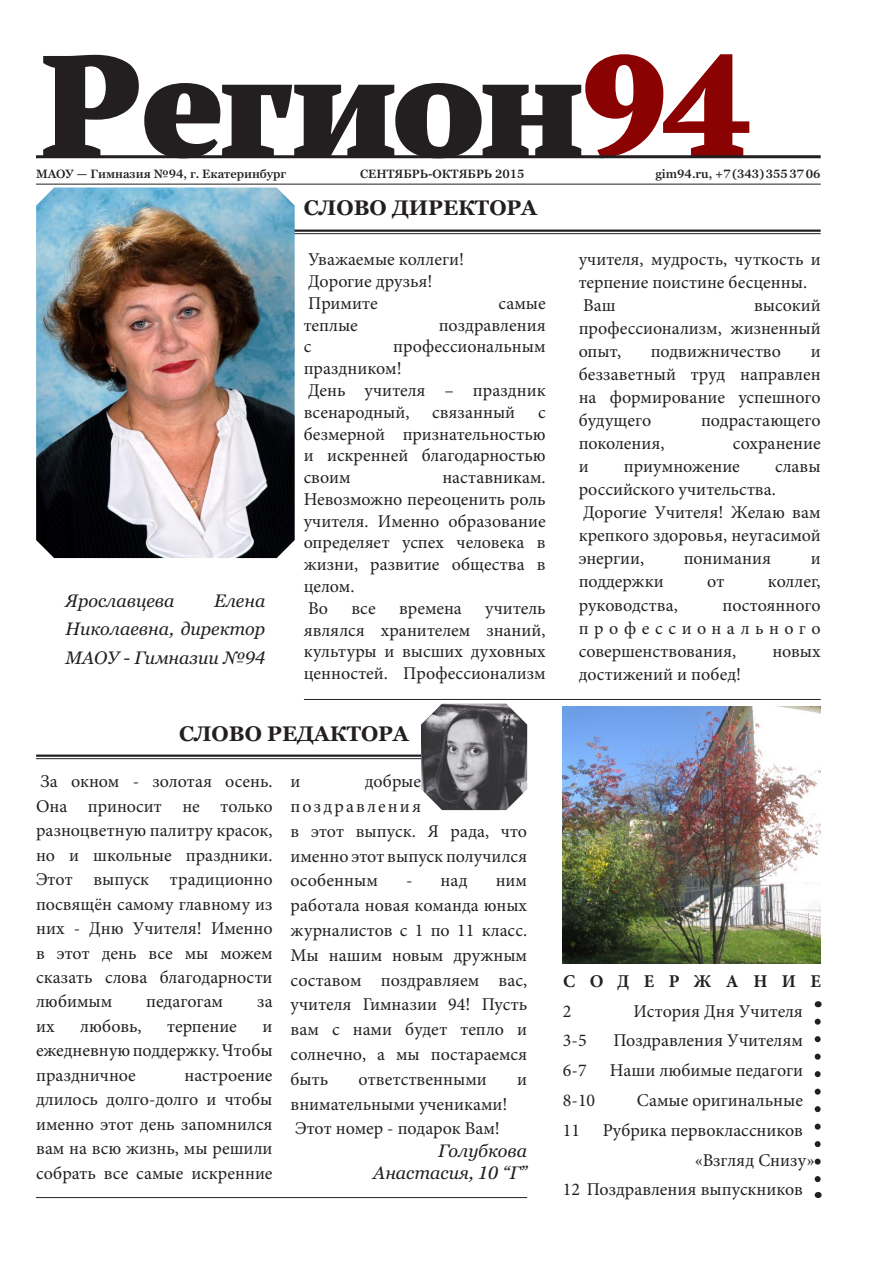
<style>
.page{position:relative;width:893px;height:1263px;background:#fff}
.page>*{position:absolute;margin:0;border:0;box-sizing:border-box;transform-origin:0 0}
.t1{font:900 143.85px "PT Serif Pro";letter-spacing:-.025em;color:#231f20}
.t2{font:700 21px "Georgia Pro";color:#231f20}
.t3{font:18px/24.5px "Minion Pro";color:#231f20;text-align:justify}
.t4{font:italic 18px/28.7px "Georgia Pro";color:#231f20;text-align:justify}
.t5{font:700 18px "Minion Pro";letter-spacing:.8em;color:#231f20}
.t6{font:600 12px "Georgia Pro";color:#231f20}
.s1{color:#8b0202}
</style>
<div class="page">
<hr style="left:36px;top:754px;width:406px;height:3px;background:#231f20">
<hr style="left:36px;top:758px;width:406px;height:1px;background:#231f20">
<img style="left:421px;top:704px;width:106px;height:106px">
<hr style="left:36px;top:155px;width:785px;height:3px;background:#231f20">
<hr style="left:36px;top:184px;width:785px;height:1px;background:#231f20">
<hr style="left:36px;top:230px;width:785px;height:2px;background:#231f20">
<hr style="left:36px;top:233px;width:785px;height:1px;background:#231f20">
<img style="left:36px;top:188px;width:259px;height:370px">
<hr style="left:304px;top:699px;width:517px;height:1px;background:#231f20">
<hr style="left:36px;top:1197px;width:491px;height:1px;background:#231f20">
<svg style="left:815px;top:1021px;width:6px;height:162px"></svg>
<img style="left:563px;top:707px;width:258px;height:256px">
<p class="t1" style="left:42px;top:10px;width:710px">Регион<span class="s1">94</span></p>
<p class="t6" style="left:36px;top:167px;width:252px">МАОУ — Гимназия №94, г. Екатеринбург</p>
<p class="t6" style="left:360px;top:167px;width:166px">СЕНТЯБРЬ-ОКТЯБРЬ 2015</p>
<p class="t6" style="left:655px;top:167px;width:167px">gim94.ru, +7(343)3553706</p>
<p class="t4" style="left:65px;top:587px;width:110px">Ярославцева</p>
<p class="t4" style="left:65px;top:587px;width:201px;text-indent:148px">Елена Николаевна, директор МАОУ - Гимназии №94</p>
<p class="t2" style="left:304px;top:196px;width:235px">СЛОВО ДИРЕКТОРА</p>
<p class="t3" style="left:308px;top:247px;width:157px">Уважаемые коллеги!</p>
<p class="t3" style="left:308px;top:269px;width:126px">Дорогие друзья!</p>
<p class="t3" style="left:308px;top:291px;width:71px">Примите</p>
<p class="t3" style="left:499px;top:291px;width:49px">самые</p>
<p class="t3" style="left:304px;top:313px;width:56px">теплые</p>
<p class="t3" style="left:439px;top:313px;width:108px">поздравления</p>
<p class="t3" style="left:304px;top:334px;width:9px">с</p>
<p class="t3" style="left:304px;top:336px;width:243px;line-height:21.8px;text-indent:90px">профессиональным праздником!</p>
<p class="t3" style="left:304px;top:379px;width:243px;line-height:21.8px">День учителя – праздник всенародный,</p>
<p class="t3" style="left:432px;top:400px;width:85px">связанный</p>
<p class="t3" style="left:304px;top:401px;width:243px;line-height:21.8px;text-indent:234px">с безмерной признательностью и искренней благодарностью своим</p>
<p class="t3" style="left:304px;top:466px;width:243px;line-height:21.8px;text-indent:139px">наставникам.<br>Невозможно переоценить роль учителя. Именно образование определяет успех человека в жизни, развитие общества в целом.</p>
<p class="t3" style="left:308px;top:596px;width:21px">Во</p>
<p class="t3" style="left:351px;top:596px;width:26px">все</p>
<p class="t3" style="left:399px;top:596px;width:64px">времена</p>
<p class="t3" style="left:304px;top:597px;width:243px;line-height:21.8px;text-indent:182px">учитель являлся хранителем знаний, культуры и высших духовных ценностей. Профессионализм</p>
<p class="t2" style="left:179px;top:722px;width:231px">СЛОВО РЕДАКТОРА</p>
<p class="t3" style="left:36px;top:769px;width:238px">За окном - золотая осень.<br>Она приносит не только разноцветную палитру красок, но и школьные праздники.<br>Этот выпуск традиционно посвящён самому главному из них - Дню Учителя! Именно в этот день все мы можем сказать слова благодарности любимым</p>
<p class="t3" style="left:146px;top:989px;width:78px">педагогам</p>
<p class="t3" style="left:257px;top:989px;width:17px">за</p>
<p class="t3" style="left:36px;top:1014px;width:20px">их</p>
<p class="t3" style="left:80px;top:1014px;width:63px">любовь,</p>
<p class="t3" style="left:167px;top:1014px;width:71px">терпение</p>
<p class="t3" style="left:36px;top:1014px;width:238px;text-indent:227px">и ежедневную поддержку. Чтобы праздничное</p>
<p class="t3" style="left:36px;top:1063px;width:238px;text-indent:148px">настроение длилось долго-долго и чтобы именно этот день запомнился вам на всю жизнь, мы решили собрать все самые искренние</p>
<p class="t3" style="left:291px;top:769px;width:238px;text-align:left;text-indent:74px">добрые поздравления<br>в этот выпуск. Я рада, что именно этот выпуск получился особенным</p>
<p class="t3" style="left:291px;top:769px;width:11px">и</p>
<p class="t3" style="left:406px;top:868px;width:63px">- над</p>
<p class="t3" style="left:291px;top:868px;width:238px;text-indent:205px">ним работала новая команда юных журналистов с 1 по 11 класс.<br>Мы нашим новым дружным составом поздравляем вас, учителя Гимназии 94! Пусть вам с нами будет тепло и солнечно, а мы постараемся быть</p>
<p class="t3" style="left:358px;top:1067px;width:130px">ответственными</p>
<p class="t3" style="left:517px;top:1067px;width:11px">и</p>
<p class="t3" style="left:291px;top:1092px;width:218px">внимательными учениками!</p>
<p class="t3" style="left:295px;top:1116px;width:206px">Этот номер - подарок Вам!</p>
<p class="t4" style="left:438px;top:1137px;width:91px">Голубкова</p>
<p class="t4" style="left:373px;top:1159px;width:155px">Анастасия, 10 “Г”</p>
<p class="t3" style="left:579px;top:248px;width:243px;line-height:23px">учителя, мудрость, чуткость и терпение поистине бесценны.</p>
<p class="t3" style="left:583px;top:293px;width:34px">Ваш</p>
<p class="t3" style="left:579px;top:294px;width:243px;line-height:23px;text-indent:175px">высокий профессионализм, жизненный опыт,</p>
<p class="t3" style="left:651px;top:339px;width:132px">подвижничество</p>
<p class="t3" style="left:579px;top:340px;width:243px;line-height:23px;text-indent:232px">и беззаветный труд направлен на формирование успешного будущего</p>
<p class="t3" style="left:701px;top:408px;width:121px">подрастающего</p>
<p class="t3" style="left:579px;top:431px;width:87px">поколения,</p>
<p class="t3" style="left:733px;top:431px;width:89px">сохранение</p>
<p class="t3" style="left:579px;top:454px;width:11px">и</p>
<p class="t3" style="left:624px;top:454px;width:117px">приумножение</p>
<p class="t3" style="left:579px;top:455px;width:243px;line-height:23px;text-indent:197px">славы российского учительства.</p>
<p class="t3" style="left:579px;top:501px;width:243px;line-height:23px">Дорогие Учителя! Желаю вам крепкого здоровья, неугасимой энергии,</p>
<p class="t3" style="left:684px;top:546px;width:89px">понимания</p>
<p class="t3" style="left:811px;top:546px;width:11px">и</p>
<p class="t3" style="left:579px;top:570px;width:87px">поддержки</p>
<p class="t3" style="left:707px;top:570px;width:19px">от</p>
<p class="t3" style="left:768px;top:570px;width:54px">коллег,</p>
<p class="t3" style="left:579px;top:593px;width:101px">руководства,</p>
<p class="t3" style="left:579px;top:593px;width:243px;line-height:23px;text-indent:144px">постоянного профессионального совершенствования,</p>
<p class="t3" style="left:772px;top:639px;width:50px">новых</p>
<p class="t3" style="left:579px;top:662px;width:164px">достижений и побед!</p>
<p class="t5" style="left:563px;top:968px;width:259px">СОДЕРЖАНИЕ</p>
<p class="t3" style="left:563px;top:999px;width:10px">2</p>
<p class="t3" style="left:634px;top:999px;width:171px">История Дня Учителя</p>
<p class="t3" style="left:563px;top:1028px;width:25px">3-5</p>
<p class="t3" style="left:613px;top:1028px;width:191px">Поздравления Учителям</p>
<p class="t3" style="left:563px;top:1058px;width:25px">6-7</p>
<p class="t3" style="left:610px;top:1058px;width:195px">Наши любимые педагоги</p>
<p class="t3" style="left:563px;top:1088px;width:34px">8-10</p>
<p class="t3" style="left:637px;top:1088px;width:168px">Самые оригинальные</p>
<p class="t3" style="left:695px;top:1115px;width:121px;line-height:29.8px;text-indent:-132px">11 Рубрика первоклассников «Взгляд Снизу»</p>
<p class="t3" style="left:563px;top:1177px;width:242px">12 Поздравления выпускников</p>
</div>
